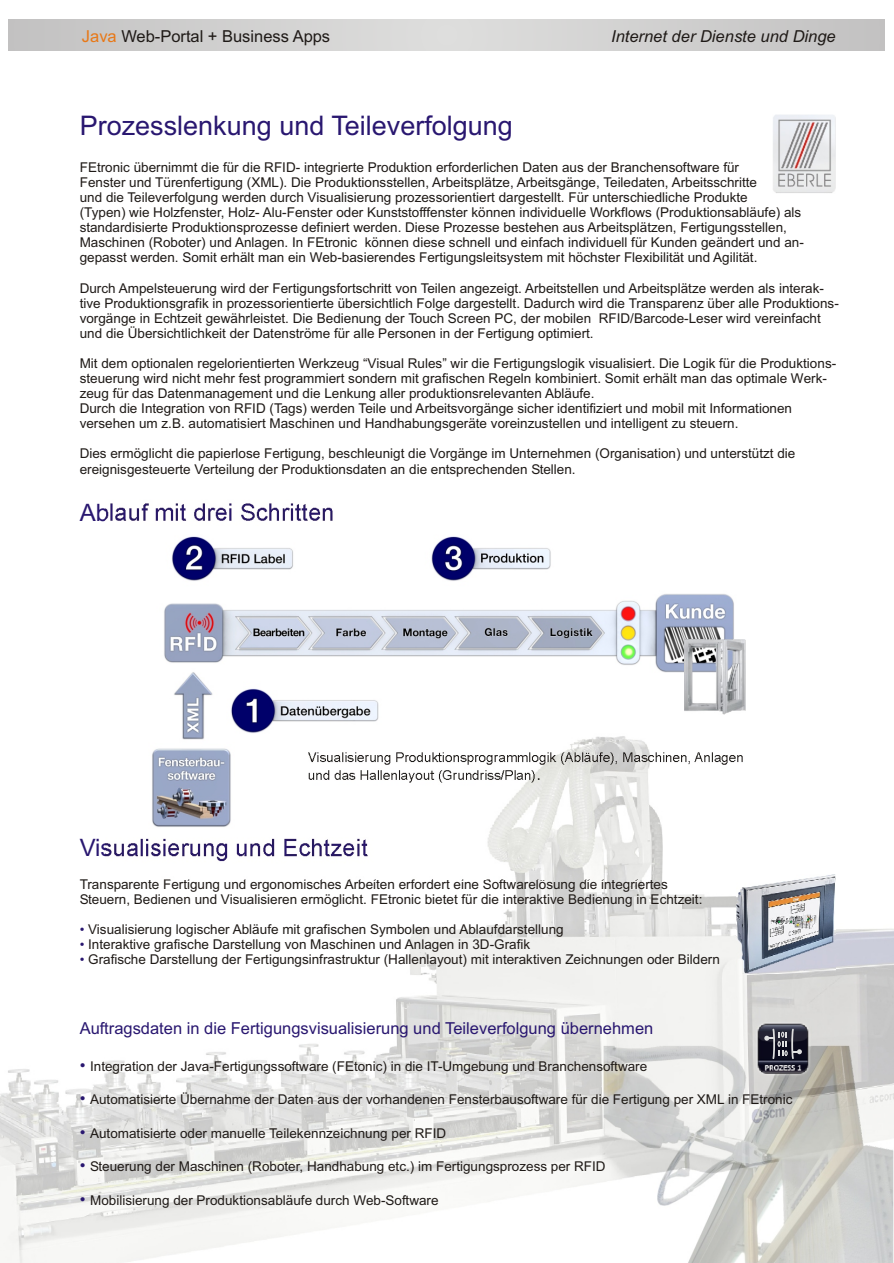
<style>
.page{position:relative;width:894px;height:1263px;background:#fff}
.page>*{position:absolute;margin:0;border:0;box-sizing:border-box;transform-origin:0 0}
.t1{font:27px "Arial";color:#291770}
.t2{font:16.5px/33.5px "Arial";color:#291770;text-align:justify}
.t3{font:16.5px "Arial";color:#1f1a17}
.t4{font:italic 16.5px "Arial";color:#1f1a17}
.t5{font:13.5px/15.1px "Arial";color:#1f1a17}
.s1{color:#e87817}
.s2{color:#291770}
</style>
<div class="page">
<img style="left:0;top:880px;width:894px;height:383px">
<div style="left:9px;top:19px;width:875px;height:31px;background:linear-gradient(to right,#d0d0cf,#d0d0cf)"></div>
<img style="left:773px;top:115px;width:63px;height:78px">
<img style="left:736px;top:874px;width:100px;height:99px">
<img style="left:105px;top:503px;width:688px;height:377px">
<img style="left:684px;top:640px;width:62px;height:74px">
<img style="left:755px;top:1021px;width:56px;height:56px">
<svg style="left:764px;top:1029px;width:38px;height:30px"></svg>
<p class="t3" style="left:82px;top:30px;width:250px"><span class="s1">Java</span> Web-Portal + Business Apps</p>
<p class="t4" style="left:611px;top:30px;width:226px">Internet der Dienste und Dinge</p>
<h1 class="t1" style="left:80px;top:115px;width:435px">Prozesslenkung und Teileverfolgung</h1>
<p class="t5" style="left:80px;top:161px;width:726px">FEtronic übernimmt die für die RFID- integrierte Produktion erforderlichen Daten aus der Branchensoftware für<br>Fenster und Türenfertigung (XML). Die Produktionsstellen, Arbeitsplätze, Arbeitsgänge, Teiledaten, Arbeitsschritte<br>und die Teileverfolgung werden durch Visualisierung prozessorientiert dargestellt. Für unterschiedliche Produkte<br>(Typen) wie Holzfenster, Holz- Alu-Fenster oder Kunststofffenster können individuelle Workflows (Produktionsabläufe) als standardisierte Produktionsprozesse definiert werden. Diese Prozesse bestehen aus Arbeitsplätzen, Fertigungsstellen, Maschinen (Roboter) und Anlagen. In FEtronic können diese schnell und einfach individuell für Kunden geändert und an&shy;gepasst werden. Somit erhält man ein Web-basierendes Fertigungsleitsystem mit höchster Flexibilität und Agilität.</p>
<p class="t5" style="left:80px;top:282px;width:761px">Durch Ampelsteuerung wird der Fertigungsfortschritt von Teilen angezeigt. Arbeitstellen und Arbeitsplätze werden als interak&shy;tive Produktionsgrafik in prozessorientierte übersichtlich Folge dargestellt. Dadurch wird die Transparenz über alle Produktions&shy;vorgänge in Echtzeit gewährleistet. Die Bedienung der Touch Screen PC, der mobilen RFID/Barcode-Leser wird vereinfacht und die Übersichtlichkeit der Datenströme für alle Personen in der Fertigung optimiert.</p>
<p class="t5" style="left:80px;top:357px;width:758px">Mit dem optionalen regelorientierten Werkzeug “Visual Rules” wir die Fertigungslogik visualisiert. Die Logik für die Produktions&shy;steuerung wird nicht mehr fest programmiert sondern mit grafischen Regeln kombiniert. Somit erhält man das optimale Werk&shy;zeug für das Datenmanagement und die Lenkung aller produktionsrelevanten Abläufe.<br>Durch die Integration von RFID (Tags) werden Teile und Arbeitsvorgänge sicher identifiziert und mobil mit Informationen versehen um z.B. automatisiert Maschinen und Handhabungsgeräte voreinzustellen und intelligent zu steuern.</p>
<p class="t5" style="left:80px;top:447px;width:717px">Dies ermöglicht die papierlose Fertigung, beschleunigt die Vorgänge im Unternehmen (Organisation) und unterstützt die ereignisgesteuerte Verteilung der Produktionsdaten an die entsprechenden Stellen.</p>
<p class="t5" style="left:80px;top:878px;width:624px">Transparente Fertigung und ergonomisches Arbeiten erfordert eine Softwarelösung die integriertes<br>Steuern, Bedienen und Visualisieren ermöglicht. FEtronic bietet für die interaktive Bedienung in Echtzeit:</p>
<p class="t5" style="left:80px;top:923px;width:485px"><span class="s2">•</span> Visualisierung logischer Abläufe mit grafischen Symbolen und Ablaufdarstellung</p>
<p class="t5" style="left:80px;top:938px;width:452px"><span class="s2">•</span> Interaktive grafische Darstellung von Maschinen und Anlagen in 3D-Grafik</p>
<p class="t5" style="left:80px;top:953px;width:642px"><span class="s2">•</span> Grafische Darstellung der Fertigungsinfrastruktur (Hallenlayout) mit interaktiven Zeichnungen oder Bildern</p>
<p class="t2" style="left:80px;top:1013px;width:575px">Auftragsdaten in die Fertigungsvisualisierung und Teileverfolgung übernehmen</p>
<p class="t2" style="left:80px;top:1050px;width:7px">• • • • •</p>
<p class="t5" style="left:90px;top:1060px;width:559px">Integration der Java-Fertigungssoftware (FEtonic) in die IT-Umgebung und Branchensoftware</p>
<p class="t5" style="left:90px;top:1093px;width:704px">Automatisierte Übernahme der Daten aus der vorhandenen Fensterbausoftware für die Fertigung per XML in FEtronic</p>
<p class="t5" style="left:90px;top:1127px;width:358px">Automatisierte oder manuelle Teilekennzeichnung per RFID</p>
<p class="t5" style="left:90px;top:1160px;width:517px">Steuerung der Maschinen (Roboter, Handhabung etc.) im Fertigungsprozess per RFID</p>
<p class="t5" style="left:90px;top:1194px;width:350px">Mobilisierung der Produktionsabläufe durch Web-Software</p>
</div>
